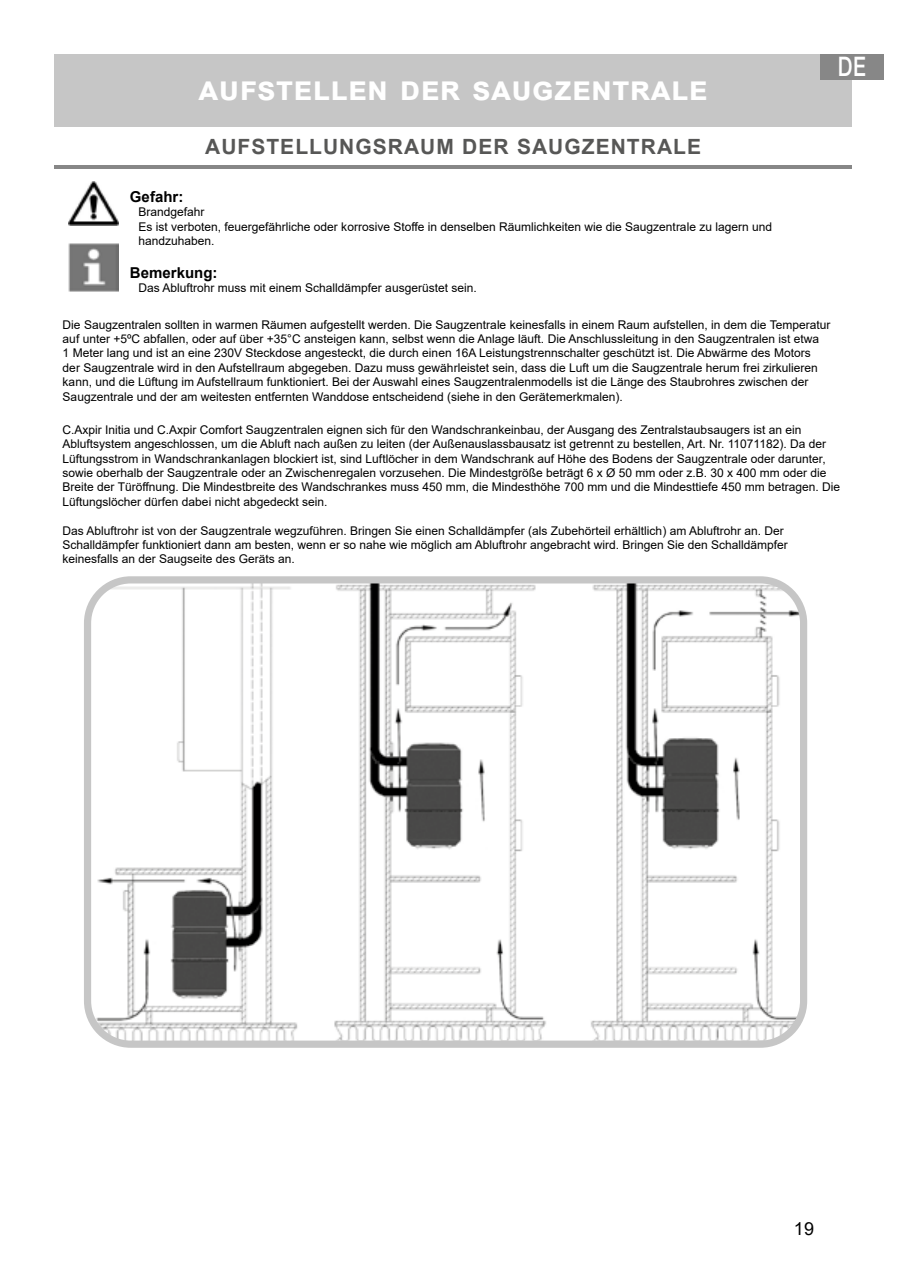
<style>
.page{position:relative;width:906px;height:1276px;background:#fff}
.page>*{position:absolute;margin:0;border:0;box-sizing:border-box;transform-origin:0 0}
.t1{font:700 33px "Arial";letter-spacing:.015em;color:#fff}
.t2{font:500 27px "Helvetica Neue LT Std";color:#fff;scale:.75 1}
.t3{font:700 21px "Arial";letter-spacing:.05em;color:#575756}
.t4{font:18px "Arial";color:#000}
.t5{font:700 15px "Arial";color:#000}
.t6{font:12px/14.4px "Arial";color:#000}
</style>
<div class="page">
<div style="left:54px;top:54px;width:798px;height:72px;background:#c6c6c6"></div>
<hr style="left:54px;top:165px;width:798px;height:4px;background:#878787">
<img style="left:92px;top:584px;width:707px;height:455px">
<div style="left:84px;top:576px;width:723px;height:471px;border:7px solid #c6c6c6;border-radius:43px"></div>
<img style="left:68px;top:181px;width:50px;height:45px">
<img style="left:69px;top:243px;width:49px;height:48px">
<div style="left:820px;top:54px;width:64px;height:26px;background:#878787"></div>
<h1 class="t1" style="left:199px;top:65px;width:510px">aufstellen der saugzentrale</h1>
<h3 class="t3" style="left:205px;top:132px;width:497px">AUFSTELLUNGSRAUM DER SAUGZENTRALE</h3>
<p class="t5" style="left:130px;top:186px;width:55px">Gefahr:</p>
<p class="t6" style="left:138px;top:205px;width:635px">Brandgefahr<br>Es ist verboten, feuergefährliche oder korrosive Stoffe in denselben Räumlichkeiten wie die Saugzentrale zu lagern und handzuhaben.</p>
<p class="t5" style="left:130px;top:262px;width:89px">Bemerkung:</p>
<p class="t6" style="left:138px;top:280px;width:340px">Das Abluftrohr muss mit einem Schalldämpfer ausgerüstet sein.</p>
<h2 class="t2" style="left:838px;top:51px;width:39px">DE</h2>
<p class="t6" style="left:63px;top:317px;width:769px">Die Saugzentralen sollten in warmen Räumen aufgestellt werden. Die Saugzentrale keinesfalls in einem Raum aufstellen, in dem die Temperatur auf unter +5ºC abfallen, oder auf über +35°C ansteigen kann, selbst wenn die Anlage läuft. Die Anschlussleitung in den Saugzentralen ist etwa<br>1 Meter lang und ist an eine 230V Steckdose angesteckt, die durch einen 16A Leistungstrennschalter geschützt ist. Die Abwärme des Motors der Saugzentrale wird in den Aufstellraum abgegeben. Dazu muss gewährleistet sein, dass die Luft um die Saugzentrale herum frei zirkulieren kann, und die Lüftung im Aufstellraum funktioniert. Bei der Auswahl eines Saugzentralenmodells ist die Länge des Staubrohres zwischen der Saugzentrale und der am weitesten entfernten Wanddose entscheidend (siehe in den Gerätemerkmalen).</p>
<p class="t6" style="left:63px;top:422px;width:779px">C.Axpir Initia und C.Axpir Comfort Saugzentralen eignen sich für den Wandschrankeinbau, der Ausgang des Zentralstaubsaugers ist an ein Abluftsystem angeschlossen, um die Abluft nach außen zu leiten (der Außenauslassbausatz ist getrennt zu bestellen, Art. Nr. 11071182). Da der Lüftungsstrom in Wandschrankanlagen blockiert ist, sind Luftlöcher in dem Wandschrank auf Höhe des Bodens der Saugzentrale oder darunter, sowie oberhalb der Saugzentrale oder an Zwischenregalen vorzusehen. Die Mindestgröße beträgt 6 x Ø 50 mm oder z.B. 30 x 400 mm oder die Breite der Türöffnung. Die Mindestbreite des Wandschrankes muss 450 mm, die Mindesthöhe 700 mm und die Mindesttiefe 450 mm betragen. Die Lüftungslöcher dürfen dabei nicht abgedeckt sein.</p>
<p class="t6" style="left:63px;top:523px;width:727px">Das Abluftrohr ist von der Saugzentrale wegzuführen. Bringen Sie einen Schalldämpfer (als Zubehörteil erhältlich) am Abluftrohr an. Der<br>Schalldämpfer funktioniert dann am besten, wenn er so nahe wie möglich am Abluftrohr angebracht wird. Bringen Sie den Schalldämpfer keinesfalls an der Saugseite des Geräts an.</p>
<h3 class="t4" style="left:794px;top:1216px;width:22px">19</h3>
</div>
